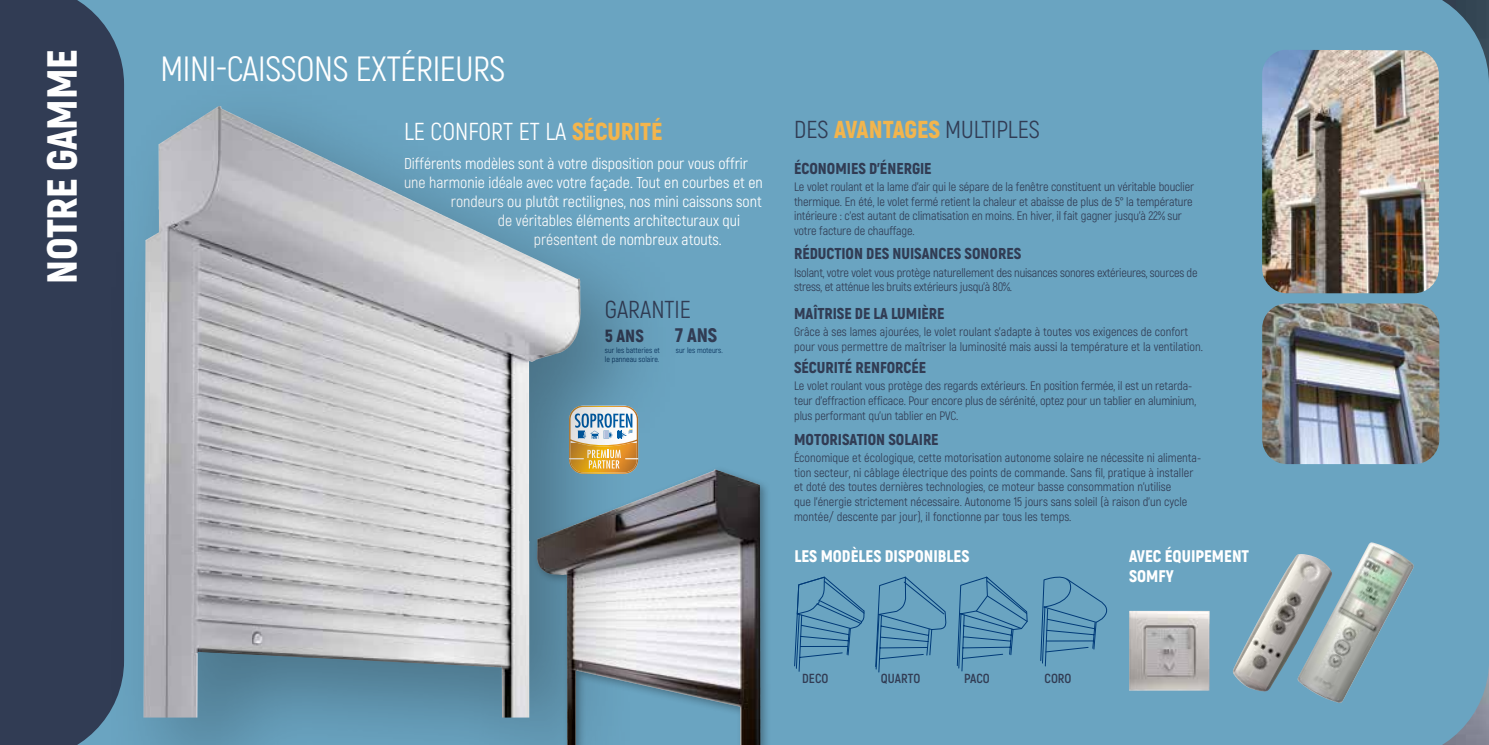
<style>
.page{position:relative;width:1489px;height:745px;background:#fff}
.page>*{position:absolute;margin:0;border:0;box-sizing:border-box;transform-origin:0 0}
.t1{font:900 42px "Akrobat";letter-spacing:-.01em;color:#fff}
.t2{font:35px "Akrobat";letter-spacing:-.01em;color:#fff}
.t3{font:24.5px "Akrobat";color:#313c54}
.t4{font:24.5px "Akrobat";color:#fff}
.t5{font:900 19.6px "Akrobat";color:#313c54}
.t6{font:900 17.68px "Akrobat";color:#313c54}
.t7{font:900 16.8px/20.1px "Akrobat";color:#fff}
.t8{font:15.75px "Akrobat";color:#fff}
.t9{font:900 15.75px "Akrobat";color:#313c54}
.t10{font:700 13.12px "Akrobat";color:#313c54}
.t11{font:12.25px/14.7px "Akrobat";letter-spacing:-.01em;color:#313c54}
.t12{font:7.88px/9.5px "Akrobat";color:#062f5a}
.s1{font-weight:900;color:#f3b54d}
</style>
<div class="page">
<div style="left:124px;top:0;width:1364px;height:744px;background:#6aa4c1"></div>
<div style="left:0;top:0;width:124px;height:744px;background:#313c54"></div>
<img style="left:1261px;top:303px;width:178px;height:161px">
<img style="left:1261px;top:50px;width:177px;height:243px">
<img style="left:1129px;top:610px;width:80px;height:80px">
<img style="left:1245px;top:553px;width:52px;height:90px">
<img style="left:1297px;top:542px;width:116px;height:161px">
<div style="left:533px;top:465px;width:238px;height:279px;background:#000;opacity:.3"></div>
<img style="left:687px;top:469px;width:27px;height:13px">
<svg style="left:956px;top:575px;width:72px;height:96px;background:#5d97b8"></svg>
<svg style="left:1039px;top:570px;width:69px;height:96px;background:#609aba"></svg>
<svg style="left:793px;top:575px;width:72px;height:96px;background:#5d97b8"></svg>
<svg style="left:874px;top:575px;width:72px;height:169px;background:#649ebd"></svg>
<div style="left:102px;top:71px;width:585px;height:673px;background:#000;opacity:.3"></div>
<img style="left:177px;top:106px;width:42px;height:26px">
<h1 class="t1" style="left:35px;top:284px;width:236px;rotate:-90deg">NOTRE GAMME</h1>
<h2 class="t2" style="left:160px;top:48px;width:346px">MINI-CAISSONS EXTÉRIEURS</h2>
<h3 class="t4" style="left:404px;top:116px;width:260px">LE CONFORT ET LA <span class="s1">SÉCURITÉ</span></h3>
<p class="t8" style="left:404px;top:154px;width:345px">Différents modèles sont à votre disposition pour vous offrir</p>
<p class="t8" style="left:404px;top:173px;width:360px">une harmonie idéale avec votre façade. Tout en courbes et en</p>
<p class="t8" style="left:451px;top:192px;width:312px">rondeurs ou plutôt rectilignes, nos mini caissons sont</p>
<p class="t8" style="left:498px;top:211px;width:244px">de véritables éléments architecturaux qui</p>
<p class="t8" style="left:534px;top:230px;width:189px">présentent de nombreux atouts.</p>
<h3 class="t3" style="left:605px;top:294px;width:88px">GARANTIE</h3>
<p class="t12" style="left:605px;top:345px;width:56px">sur les batteries et le panneau solaire.</p>
<h3 class="t6" style="left:605px;top:323px;width:40px">5 ANS</h3>
<h3 class="t5" style="left:675px;top:322px;width:43px">7 ANS</h3>
<p class="t12" style="left:675px;top:345px;width:48px">sur les moteurs.</p>
<h3 class="t3" style="left:794px;top:114px;width:247px">DES <span class="s1">AVANTAGES</span> MULTIPLES</h3>
<p class="t9" style="left:794px;top:158px;width:139px">ÉCONOMIES D’ÉNERGIE</p>
<p class="t11" style="left:794px;top:179px;width:401px">Le volet roulant et la lame d’air qui le sépare de la fenêtre constituent un véritable bouclier thermique. En été, le volet fermé retient la chaleur et abaisse de plus de 5° la température intérieure : c’est autant de climatisation en moins. En hiver, il fait gagner jusqu’à 22% sur votre facture de chauffage.</p>
<p class="t9" style="left:794px;top:243px;width:229px">RÉDUCTION DES NUISANCES SONORES</p>
<p class="t11" style="left:794px;top:265px;width:405px">Isolant, votre volet vous protège naturellement des nuisances sonores extérieures, sources de stress, et atténue les bruits extérieurs jusqu’à 80%.</p>
<p class="t9" style="left:794px;top:302px;width:152px">MAÎTRISE DE LA LUMIÈRE</p>
<p class="t11" style="left:794px;top:324px;width:410px">Grâce à ses lames ajourées, le volet roulant s’adapte à toutes vos exigences de confort pour vous permettre de maîtriser la luminosité mais aussi la température et la ventilation.</p>
<p class="t9" style="left:794px;top:357px;width:134px">SÉCURITÉ RENFORCÉE</p>
<p class="t11" style="left:794px;top:378px;width:403px">Le volet roulant vous protège des regards extérieurs. En position fermée, il est un retarda&shy;teur d’effraction efficace. Pour encore plus de sérénité, optez pour un tablier en aluminium, plus performant qu’un tablier en PVC.</p>
<p class="t9" style="left:794px;top:429px;width:146px">MOTORISATION SOLAIRE</p>
<p class="t11" style="left:794px;top:450px;width:408px">Économique et écologique, cette motorisation autonome solaire ne nécessite ni alimenta&shy;tion secteur, ni câblage électrique des points de commande. Sans fil, pratique à installer et doté des toutes dernières technologies, ce moteur basse consommation n’utilise<br>que l’énergie strictement nécessaire. Autonome 15 jours sans soleil (à raison d’un cycle montée/ descente par jour), il fonctionne par tous les temps.</p>
<h3 class="t7" style="left:794px;top:545px;width:176px">LES MODÈLES DISPONIBLES</h3>
<h3 class="t7" style="left:1129px;top:545px;width:121px">AVEC ÉQUIPEMENT<br>SOMFY</h3>
<p class="t10" style="left:802px;top:670px;width:28px">DECO</p>
<p class="t10" style="left:880px;top:670px;width:41px">QUARTO</p>
<p class="t10" style="left:964px;top:670px;width:27px">PACO</p>
<p class="t10" style="left:1044px;top:670px;width:28px">CORO</p>
</div>
